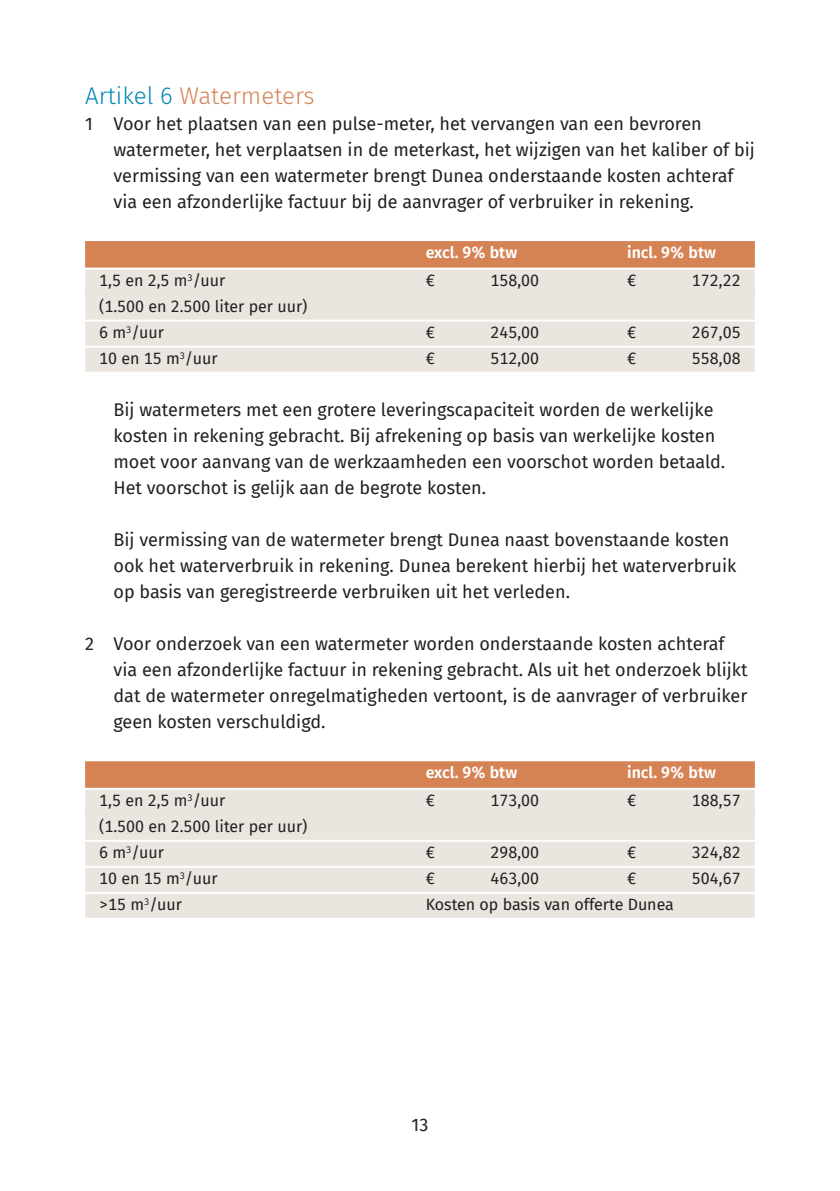
<style>
.page{position:relative;width:840px;height:1191px;background:#fff}
.page>*{position:absolute;margin:0;border:0;box-sizing:border-box;transform-origin:0 0}
._06_-_tussenkop___KL{font:300 24px "Fira Sans";color:#d58255}
._08_-_opsomming_cijf{font:18px/26px "Fira Sans";color:#231f20}
._20_-_TABEL_tekst{font:16px "Fira Sans";color:#231f20}
._19_-_TABEL_kop_twee{font:600 16px "Fira Sans";color:#fff}
.s1{color:#0086b8}
</style>
<div class="page">
<div style="left:85px;top:241px;width:669px;height:27px;background:#d58255"></div>
<div style="left:85px;top:270px;width:669px;height:24px;background:#eae5de"></div>
<div style="left:85px;top:296px;width:669px;height:24px;background:#eae5de"></div>
<div style="left:85px;top:322px;width:669px;height:24px;background:#eae5de"></div>
<div style="left:85px;top:348px;width:669px;height:24px;background:#eae5de"></div>
<div style="left:85px;top:761px;width:669px;height:27px;background:#d58255"></div>
<div style="left:85px;top:790px;width:669px;height:24px;background:#eae5de"></div>
<div style="left:85px;top:816px;width:669px;height:24px;background:#eae5de"></div>
<div style="left:85px;top:842px;width:669px;height:24px;background:#eae5de"></div>
<div style="left:85px;top:868px;width:669px;height:24px;background:#eae5de"></div>
<div style="left:85px;top:894px;width:669px;height:24px;background:#eae5de"></div>
<div style="left:85px;top:290px;width:669px;height:6px;background:#eae5de"></div>
<div style="left:85px;top:810px;width:669px;height:6px;background:#eae5de"></div>
<p class="_06_-_tussenkop___KL" style="left:85px;top:79px;width:231px"><span class="s1">Artikel 6</span> Watermeters</p>
<p class="_08_-_opsomming_cijf" style="left:113px;top:110px;width:642px;text-indent:-28px">1 Voor het plaatsen van een pulse-meter, het vervangen van een bevroren watermeter, het verplaatsen in de meterkast, het wijzigen van het kaliber of bij vermissing van een watermeter brengt Dunea onderstaande kosten achteraf via een afzonderlijke factuur bij de aanvrager of verbruiker in rekening.</p>
<p class="_19_-_TABEL_kop_twee" style="left:425px;top:239px;width:93px">excl. 9% btw</p>
<p class="_19_-_TABEL_kop_twee" style="left:626px;top:239px;width:90px">incl. 9% btw</p>
<p class="_20_-_TABEL_tekst" style="left:99px;top:268px;width:127px">1,5 en 2,5 m<sup>3</sup>/uur</p>
<p class="_20_-_TABEL_tekst" style="left:425px;top:268px;width:10px">€</p>
<p class="_20_-_TABEL_tekst" style="left:490px;top:268px;width:50px">158,00</p>
<p class="_20_-_TABEL_tekst" style="left:626px;top:268px;width:10px">€</p>
<p class="_20_-_TABEL_tekst" style="left:691px;top:268px;width:50px">172,22</p>
<p class="_20_-_TABEL_tekst" style="left:99px;top:294px;width:209px">(1.500 en 2.500 liter per uur)</p>
<p class="_20_-_TABEL_tekst" style="left:99px;top:320px;width:66px">6 m<sup>3</sup>/uur</p>
<p class="_20_-_TABEL_tekst" style="left:425px;top:320px;width:10px">€</p>
<p class="_20_-_TABEL_tekst" style="left:490px;top:320px;width:50px">245,00</p>
<p class="_20_-_TABEL_tekst" style="left:626px;top:320px;width:10px">€</p>
<p class="_20_-_TABEL_tekst" style="left:691px;top:320px;width:50px">267,05</p>
<p class="_20_-_TABEL_tekst" style="left:99px;top:346px;width:120px">10 en 15 m<sup>3</sup>/uur</p>
<p class="_20_-_TABEL_tekst" style="left:425px;top:346px;width:10px">€</p>
<p class="_20_-_TABEL_tekst" style="left:490px;top:346px;width:50px">512,00</p>
<p class="_20_-_TABEL_tekst" style="left:626px;top:346px;width:10px">€</p>
<p class="_20_-_TABEL_tekst" style="left:691px;top:346px;width:50px">558,08</p>
<p class="_08_-_opsomming_cijf" style="left:113px;top:396px;width:613px">Bij watermeters met een grotere leveringscapaciteit worden de werkelijke kosten in rekening gebracht. Bij afrekening op basis van werkelijke kosten moet voor aanvang van de werkzaamheden een voorschot worden betaald.<br>Het voorschot is gelijk aan de begrote kosten.</p>
<p class="_08_-_opsomming_cijf" style="left:113px;top:526px;width:624px">Bij vermissing van de watermeter brengt Dunea naast bovenstaande kosten ook het waterverbruik in rekening. Dunea berekent hierbij het waterverbruik op basis van geregistreerde verbruiken uit het verleden.</p>
<p class="_08_-_opsomming_cijf" style="left:113px;top:630px;width:635px;text-indent:-28px">2 Voor onderzoek van een watermeter worden onderstaande kosten achteraf via een afzonderlijke factuur in rekening gebracht. Als uit het onderzoek blijkt dat de watermeter onregelmatigheden vertoont, is de aanvrager of verbruiker geen kosten verschuldigd.</p>
<p class="_19_-_TABEL_kop_twee" style="left:425px;top:759px;width:93px">excl. 9% btw</p>
<p class="_19_-_TABEL_kop_twee" style="left:626px;top:759px;width:90px">incl. 9% btw</p>
<p class="_20_-_TABEL_tekst" style="left:99px;top:788px;width:127px">1,5 en 2,5 m<sup>3</sup>/uur</p>
<p class="_20_-_TABEL_tekst" style="left:425px;top:788px;width:10px">€</p>
<p class="_20_-_TABEL_tekst" style="left:490px;top:788px;width:50px">173,00</p>
<p class="_20_-_TABEL_tekst" style="left:626px;top:788px;width:10px">€</p>
<p class="_20_-_TABEL_tekst" style="left:691px;top:788px;width:50px">188,57</p>
<p class="_20_-_TABEL_tekst" style="left:99px;top:814px;width:209px">(1.500 en 2.500 liter per uur)</p>
<p class="_20_-_TABEL_tekst" style="left:99px;top:840px;width:66px">6 m<sup>3</sup>/uur</p>
<p class="_20_-_TABEL_tekst" style="left:425px;top:840px;width:10px">€</p>
<p class="_20_-_TABEL_tekst" style="left:490px;top:840px;width:50px">298,00</p>
<p class="_20_-_TABEL_tekst" style="left:626px;top:840px;width:10px">€</p>
<p class="_20_-_TABEL_tekst" style="left:691px;top:840px;width:50px">324,82</p>
<p class="_20_-_TABEL_tekst" style="left:99px;top:866px;width:120px">10 en 15 m<sup>3</sup>/uur</p>
<p class="_20_-_TABEL_tekst" style="left:425px;top:866px;width:10px">€</p>
<p class="_20_-_TABEL_tekst" style="left:490px;top:866px;width:50px">463,00</p>
<p class="_20_-_TABEL_tekst" style="left:626px;top:866px;width:10px">€</p>
<p class="_20_-_TABEL_tekst" style="left:691px;top:866px;width:50px">504,67</p>
<p class="_20_-_TABEL_tekst" style="left:99px;top:892px;width:84px">&gt;15 m<sup>3</sup>/uur</p>
<p class="_20_-_TABEL_tekst" style="left:425px;top:892px;width:250px">Kosten op basis van offerte Dunea</p>
<p class="_08_-_opsomming_cijf" style="left:411px;top:1111px;width:18px">13</p>
</div>
